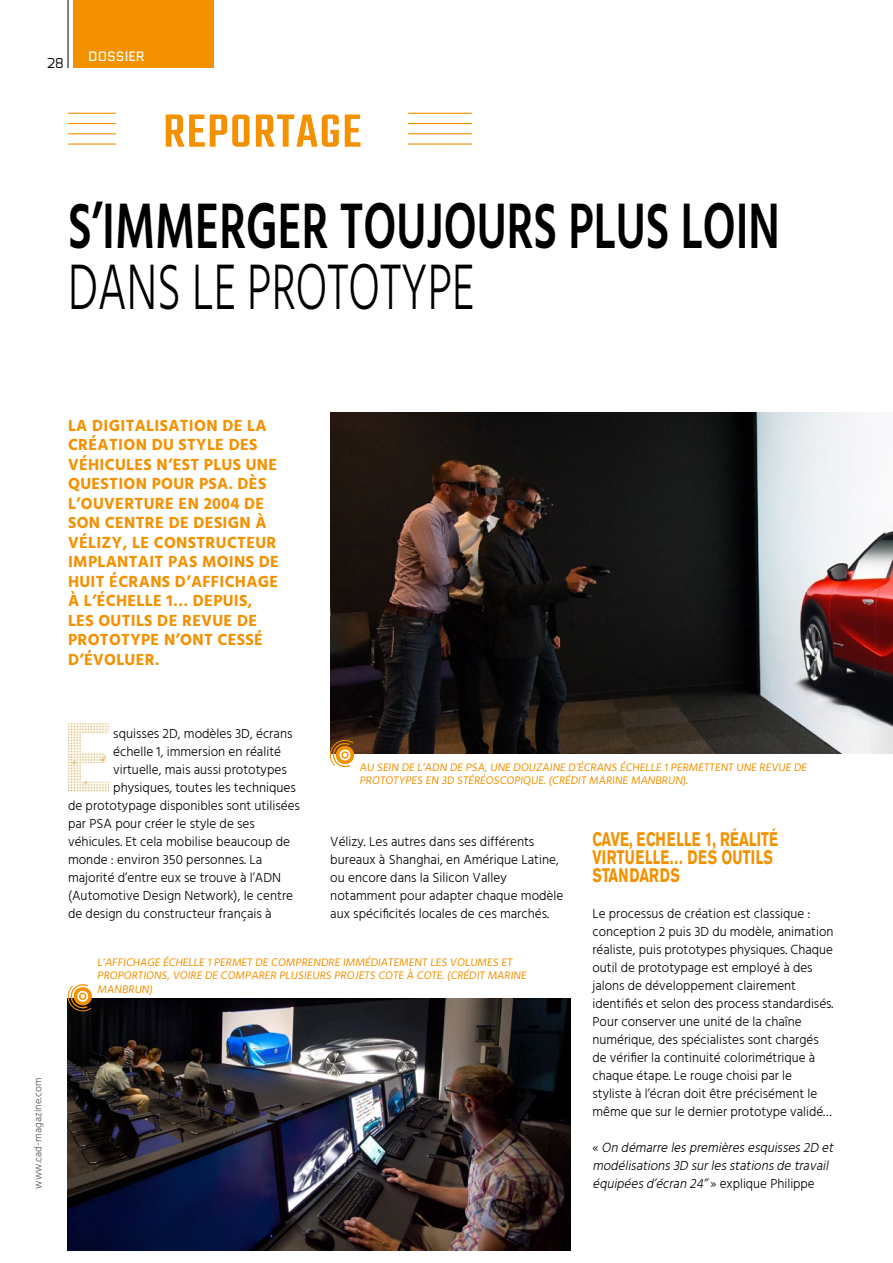
<style>
.page{position:relative;width:893px;height:1263px;background:#fff}
.page>*{position:absolute;margin:0;border:0;box-sizing:border-box;transform-origin:0 0}
.t1{font:600 66px "Hind Guntur";color:#000;scale:.69 1}
.t2{font:300 66px "Hind Guntur";color:#000;scale:.69 1}
.t3{font:500 51px "Teko";letter-spacing:.03em;color:#f39100}
.t4{font:700 19.5px/18px "Akzidenz Grotesk BE";letter-spacing:.01em;color:#f39100;scale:.71 1}
.t5{font:700 16.5px/19.5px "Hind Guntur";letter-spacing:.02em;color:#f39100}
.t6{font:300 13.5px/18px "Hind Guntur";color:#000}
.t7{font:italic 300 13.5px/18px "Hind Guntur";color:#000}
.t8{font:13.5px "Quantico";color:#fff}
.t9{font:13.5px "Exo";color:#000}
.t10{font:11.25px/13.5px "Hind Guntur";color:#f39100}
.t11{font:300 10.5px "Hind Guntur";letter-spacing:.01em;color:#565656}
.s1{font-style:normal}
</style>
<div class="page">
<hr style="left:68px;top:113px;width:404px;height:1px;background:#f39100">
<hr style="left:68px;top:123px;width:404px;height:1px;background:#f39100">
<hr style="left:68px;top:133px;width:404px;height:1px;background:#f39100">
<hr style="left:68px;top:143px;width:404px;height:2px;background:#f39100">
<div style="left:116px;top:96px;width:292px;height:63px;background:#fff"></div>
<div style="left:74px;top:0;width:140px;height:68px;background:#f39100"></div>
<hr style="left:68px;top:0;width:1px;height:68px;background:#000">
<img style="left:68px;top:723px;width:41px;height:69px">
<img style="left:330px;top:412px;width:563px;height:341px">
<svg style="left:330px;top:739px;width:25px;height:29px"></svg>
<img style="left:67px;top:998px;width:503px;height:252px">
<svg style="left:68px;top:984px;width:25px;height:28px"></svg>
<p class="t9" style="left:47px;top:55px;width:18px">28</p>
<p class="t8" style="left:88px;top:47px;width:58px">DOSSIER</p>
<h2 class="t3" style="left:163px;top:101px;width:200px">REPORTAGE</h2>
<h1 class="t1" style="left:68px;top:187px;width:1033px">S’IMMERGER TOUJOURS PLUS LOIN</h1>
<h1 class="t2" style="left:68px;top:247px;width:591px">DANS LE PROTOTYPE</h1>
<p class="t5" style="left:68px;top:415px;width:212px">LA DIGITALISATION DE LA<br>CRÉATION DU STYLE DES<br>VÉHICULES N’EST PLUS UNE<br>QUESTION POUR PSA. DÈS<br>L’OUVERTURE EN 2004 DE<br>SON CENTRE DE DESIGN À<br>VÉLIZY, LE CONSTRUCTEUR<br>IMPLANTAIT PAS MOINS DE<br>HUIT ÉCRANS D’AFFICHAGE<br>À L’ÉCHELLE 1… DEPUIS,<br>LES OUTILS DE REVUE DE<br>PROTOTYPE N’ONT CESSÉ<br>D’ÉVOLUER.</p>
<p class="t11" style="left:32px;top:1188px;width:112px;rotate:-90deg">www.cad-magazine.com</p>
<p class="t6" style="left:113px;top:724px;width:181px">squisses 2D, modèles 3D, écrans</p>
<p class="t6" style="left:113px;top:742px;width:169px">échelle 1, immersion en réalité</p>
<p class="t6" style="left:113px;top:760px;width:175px">virtuelle, mais aussi prototypes</p>
<p class="t6" style="left:113px;top:778px;width:184px">physiques, toutes les techniques</p>
<p class="t6" style="left:68px;top:796px;width:234px">de prototypage disponibles sont utilisées</p>
<p class="t6" style="left:68px;top:814px;width:188px">par PSA pour créer le style de ses</p>
<p class="t6" style="left:68px;top:832px;width:224px">véhicules. Et cela mobilise beaucoup de</p>
<p class="t6" style="left:68px;top:850px;width:196px">monde : environ 350 personnes. La</p>
<p class="t6" style="left:68px;top:868px;width:215px">majorité d’entre eux se trouve à l’ADN</p>
<p class="t6" style="left:68px;top:886px;width:227px">(Automotive Design Network), le centre</p>
<p class="t6" style="left:68px;top:904px;width:205px">de design du constructeur français à</p>
<p class="t10" style="left:359px;top:760px;width:451px">AU SEIN DE L’ADN DE PSA,UNE DOUZAINE D’ÉCRANS ÉCHELLE 1PERMETTENT UNE REVUE DE<br>PROTOTYPES EN 3D STÉRÉOSCOPIQUE.(CRÉDIT MARINE MANBRUN).</p>
<h3 class="t4" style="left:592px;top:830px;width:263px">CAVE, ECHELLE 1, RÉALITÉ<br>VIRTUELLE… DES OUTILS<br>STANDARDS</h3>
<p class="t6" style="left:592px;top:904px;width:242px">Le processus de création est classique : conception 2 puis 3D du modèle, animation réaliste, puis prototypes physiques. Chaque outil de prototypage est employé à des jalons de développement clairement identifiés et selon des process standardisés.<br>Pour conserver une unité de la chaîne numérique, des spécialistes sont chargés de vérifier la continuité colorimétrique à chaque étape. Le rouge choisi par le styliste à l’écran doit être précisément le même que sur le dernier prototype validé…</p>
<p class="t7" style="left:592px;top:1138px;width:246px"><span class="s1">«</span> Ondémarrelespremièresesquisses2D et modélisations3D surlesstationsdetravail équipéesd’écran24’’ <span class="s1">» ex p l i q u e P h i l i p p e</span></p>
<p class="t6" style="left:330px;top:832px;width:235px">Vélizy. Les autres dans ses différents bureaux à Shanghai, en Amérique Latine, ou encore dans la Silicon Valley notamment pour adapter chaque modèle aux spécificités locales de ces marchés.</p>
<p class="t10" style="left:97px;top:955px;width:433px">L’AFFICHAGE ÉCHELLE 1PERMET DE COMPRENDRE IMMÉDIATEMENT LES VOLUMES ET<br>PROPORTIONS,VOIRE DE COMPARER PLUSIEURS PROJETS COTE À COTE.(CRÉDIT MARINE<br>MANBRUN)</p>
</div>
